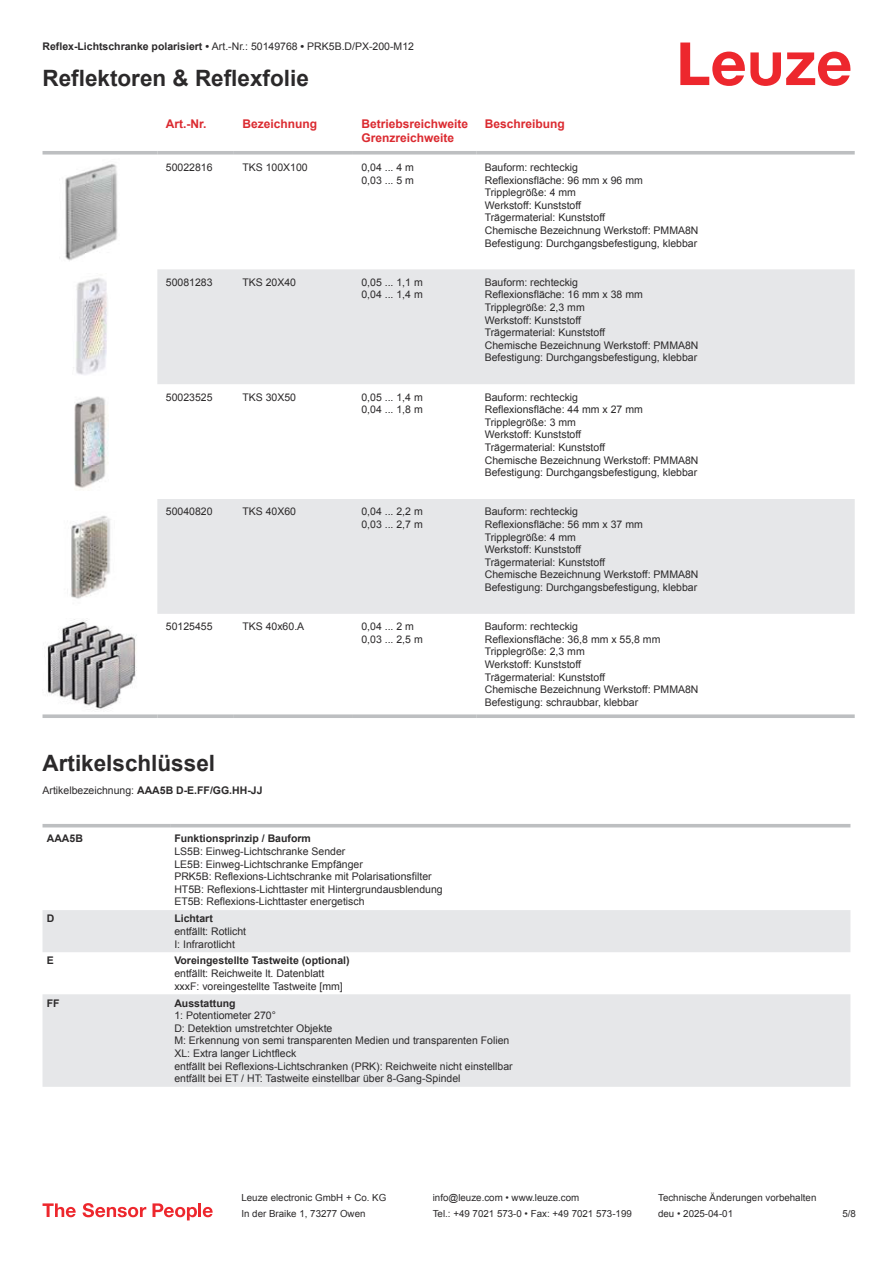
<style>
.page{position:relative;width:893px;height:1263px;background:#fff}
.page>*{position:absolute;margin:0;border:0;box-sizing:border-box;transform-origin:0 0}
.t1{font:700 22.5px "Arial";color:#2b292a}
.t2{font:700 12px/14.4px "Arial";color:#db2a30}
.t3{font:10.5px/12.6px "Arial";color:#2b292a}
.t4{font:700 10.5px "Arial";color:#2b292a}
.t5{font:9.75px "Arial";color:#2b292a}
.s1{font-weight:700}
.s2{font-weight:400}
</style>
<div class="page">
<svg style="left:680px;top:43px;width:170px;height:43px"></svg>
<svg style="left:157px;top:269px;width:698px;height:345px;fill:#e6e7e9"></svg>
<svg style="left:43px;top:151px;width:114px;height:4px"></svg>
<svg style="left:157px;top:151px;width:77px;height:4px"></svg>
<svg style="left:234px;top:151px;width:119px;height:4px"></svg>
<svg style="left:353px;top:151px;width:123px;height:4px"></svg>
<svg style="left:476px;top:151px;width:379px;height:4px;background:#c4c6c8"></svg>
<svg style="left:43px;top:714px;width:114px;height:4px"></svg>
<svg style="left:157px;top:714px;width:77px;height:4px"></svg>
<svg style="left:234px;top:714px;width:119px;height:4px"></svg>
<svg style="left:353px;top:714px;width:123px;height:4px"></svg>
<svg style="left:476px;top:714px;width:379px;height:4px;background:#c4c6c7"></svg>
<img style="left:65px;top:164px;width:53px;height:97px">
<img style="left:73px;top:278px;width:34px;height:97px">
<img style="left:74px;top:396px;width:34px;height:94px">
<img style="left:70px;top:515px;width:41px;height:84px">
<img style="left:47px;top:619px;width:90px;height:91px">
<svg style="left:43px;top:827px;width:807px;height:1px"></svg>
<svg style="left:43px;top:910px;width:807px;height:177px;fill:#e6e7e9"></svg>
<hr style="left:43px;top:824px;width:127px;height:3px;background:#bdbfc1">
<hr style="left:170px;top:824px;width:680px;height:3px;background:#bdbfc1">
<svg style="left:43px;top:1203px;width:33px;height:14px"></svg>
<svg style="left:83px;top:1203px;width:63px;height:14px"></svg>
<svg style="left:153px;top:1203px;width:44px;height:17px"></svg>
<hr style="left:198px;top:1203px;width:3px;height:14px;background:#ed272d">
<svg style="left:203px;top:1207px;width:10px;height:10px"></svg>
<p class="t3" style="left:43px;top:41px;width:373px"><span class="s1">Reflex-Lichtschranke polarisiert •</span> Art.-Nr.: 50149768 <span class="s1">•</span> PRK5B.D/PX-200-M12</p>
<h1 class="t1" style="left:43px;top:70px;width:268px">Reflektoren &amp; Reflexfolie</h1>
<p class="t2" style="left:166px;top:117px;width:42px">Art.-Nr.</p>
<p class="t2" style="left:242px;top:117px;width:76px">Bezeichnung</p>
<p class="t2" style="left:361px;top:117px;width:108px">Betriebsreichweite<br>Grenzreichweite</p>
<p class="t2" style="left:485px;top:117px;width:82px">Beschreibung</p>
<p class="t3" style="left:166px;top:162px;width:48px">50022816</p>
<p class="t3" style="left:242px;top:162px;width:67px">TKS 100X100</p>
<p class="t3" style="left:361px;top:162px;width:54px">0,04 ... 4 m<br>0,03 ... 5 m</p>
<p class="t3" style="left:485px;top:162px;width:215px">Bauform: rechteckig<br>Reflexionsfläche: 96 mm x 96 mm<br>Tripplegröße: 4 mm<br>Werkstoff: Kunststoff<br>Trägermaterial: Kunststoff<br>Chemische Bezeichnung Werkstoff: PMMA8N<br>Befestigung: Durchgangsbefestigung, klebbar</p>
<p class="t3" style="left:166px;top:277px;width:48px">50081283</p>
<p class="t3" style="left:242px;top:277px;width:55px">TKS 20X40</p>
<p class="t3" style="left:361px;top:277px;width:63px">0,05 ... 1,1 m<br>0,04 ... 1,4 m</p>
<p class="t3" style="left:485px;top:277px;width:215px">Bauform: rechteckig<br>Reflexionsfläche: 16 mm x 38 mm<br>Tripplegröße: 2,3 mm<br>Werkstoff: Kunststoff<br>Trägermaterial: Kunststoff<br>Chemische Bezeichnung Werkstoff: PMMA8N<br>Befestigung: Durchgangsbefestigung, klebbar</p>
<p class="t3" style="left:166px;top:392px;width:48px">50023525</p>
<p class="t3" style="left:242px;top:392px;width:55px">TKS 30X50</p>
<p class="t3" style="left:361px;top:392px;width:63px">0,05 ... 1,4 m<br>0,04 ... 1,8 m</p>
<p class="t3" style="left:485px;top:392px;width:215px">Bauform: rechteckig<br>Reflexionsfläche: 44 mm x 27 mm<br>Tripplegröße: 3 mm<br>Werkstoff: Kunststoff<br>Trägermaterial: Kunststoff<br>Chemische Bezeichnung Werkstoff: PMMA8N<br>Befestigung: Durchgangsbefestigung, klebbar</p>
<p class="t3" style="left:166px;top:506px;width:48px">50040820</p>
<p class="t3" style="left:242px;top:506px;width:55px">TKS 40X60</p>
<p class="t3" style="left:361px;top:506px;width:63px">0,04 ... 2,2 m<br>0,03 ... 2,7 m</p>
<p class="t3" style="left:485px;top:506px;width:215px">Bauform: rechteckig<br>Reflexionsfläche: 56 mm x 37 mm<br>Tripplegröße: 4 mm<br>Werkstoff: Kunststoff<br>Trägermaterial: Kunststoff<br>Chemische Bezeichnung Werkstoff: PMMA8N<br>Befestigung: Durchgangsbefestigung, klebbar</p>
<p class="t3" style="left:166px;top:621px;width:48px">50125455</p>
<p class="t3" style="left:242px;top:621px;width:63px">TKS 40x60.A</p>
<p class="t3" style="left:361px;top:621px;width:63px">0,04 ... 2 m<br>0,03 ... 2,5 m</p>
<p class="t3" style="left:485px;top:621px;width:215px">Bauform: rechteckig<br>Reflexionsfläche: 36,8 mm x 55,8 mm<br>Tripplegröße: 2,3 mm<br>Werkstoff: Kunststoff<br>Trägermaterial: Kunststoff<br>Chemische Bezeichnung Werkstoff: PMMA8N<br>Befestigung: schraubbar, klebbar</p>
<h1 class="t1" style="left:43px;top:754px;width:174px">Artikelschlüssel</h1>
<p class="t4" style="left:43px;top:786px;width:221px"><span class="s2">Artikelbezeichnung:</span> AAA5B D-E.FF/GG.HH-JJ</p>
<p class="t4" style="left:47px;top:835px;width:38px">AAA5B</p>
<p class="t4" style="left:174px;top:835px;width:138px">Funktionsprinzip / Bauform</p>
<p class="t3" style="left:174px;top:846px;width:270px">LS5B: Einweg-Lichtschranke Sender<br>LE5B: Einweg-Lichtschranke Empfänger<br>PRK5B: Reflexions-Lichtschranke mit Polarisationsfilter HT5B: Reflexions-Lichttaster mit Hintergrundausblendung ET5B: Reflexions-Lichttaster energetisch</p>
<p class="t4" style="left:47px;top:915px;width:9px">D</p>
<p class="t4" style="left:174px;top:915px;width:40px">Lichtart</p>
<p class="t3" style="left:174px;top:926px;width:73px">entfällt: Rotlicht<br>I: Infrarotlicht</p>
<p class="t4" style="left:47px;top:957px;width:9px">E</p>
<p class="t4" style="left:174px;top:957px;width:177px">Voreingestellte Tastweite (optional)</p>
<p class="t3" style="left:174px;top:968px;width:170px">entfällt: Reichweite lt. Datenblatt xxxF: voreingestellte Tastweite [mm]</p>
<p class="t4" style="left:47px;top:999px;width:14px">FF</p>
<p class="t4" style="left:174px;top:999px;width:63px">Ausstattung</p>
<p class="t3" style="left:174px;top:1010px;width:340px">1: Potentiometer 270°<br>D: Detektion umstretchter Objekte<br>M: Erkennung von semi transparenten Medien und transparenten Folien XL: Extra langer Lichtfleck<br>entfällt bei Reflexions-Lichtschranken (PRK): Reichweite nicht einstellbar entfällt bei ET / HT: Tastweite einstellbar über 8-Gang-Spindel</p>
<p class="t5" style="left:241px;top:1194px;width:146px">Leuze electronic GmbH + Co. KG</p>
<p class="t5" style="left:433px;top:1194px;width:148px">info@leuze.com • www.leuze.com</p>
<p class="t5" style="left:658px;top:1194px;width:160px">Technische Änderungen vorbehalten</p>
<p class="t5" style="left:241px;top:1210px;width:126px">In der Braike 1, 73277 Owen</p>
<p class="t5" style="left:433px;top:1210px;width:201px">Tel.: +49 7021 573-0 • Fax: +49 7021 573-199</p>
<p class="t5" style="left:658px;top:1210px;width:76px">deu • 2025-04-01</p>
<p class="t5" style="left:842px;top:1210px;width:15px">5 /8</p>
</div>
